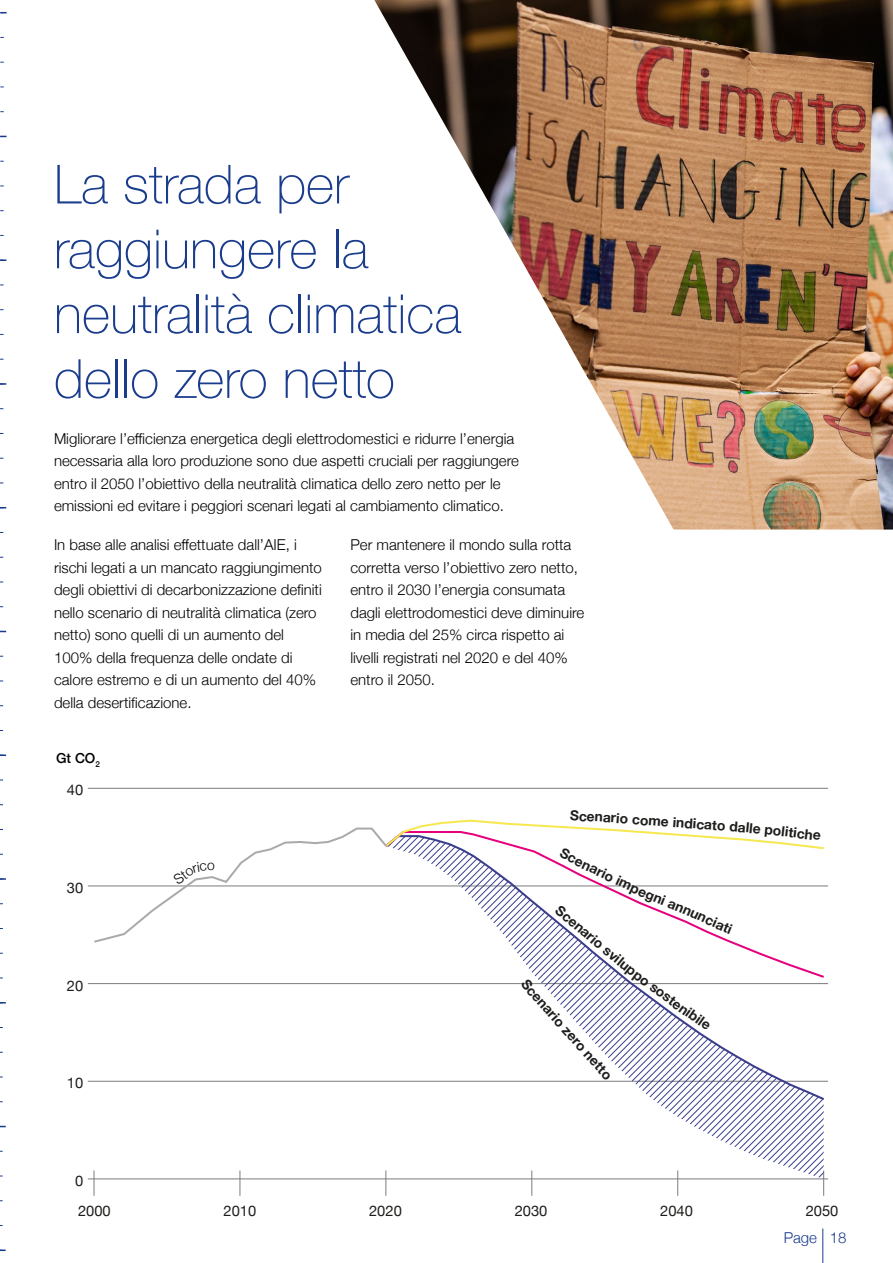
<style>
.page{position:relative;width:893px;height:1263px;background:#fff}
.page>*{position:absolute;margin:0;border:0;box-sizing:border-box;transform-origin:0 0}
.t1{font:100 54px/64.8px "Helvetica Neue";color:#1a3c8d}
.t2{font:300 15px/22.5px "Helvetica Neue";color:#000}
.t3{font:300 15px "Helvetica Neue";color:#1a3c8d}
.t4{font:14.7px/30.5px "Helvetica Neue";color:#1d1d1b}
.t5{font:700 13.8px "Helvetica Neue";color:#1d1d1b}
.t6{font:500 13.8px "Helvetica Neue";color:#000}
.t7{font:300 13.8px "Helvetica Neue";color:#000}
</style>
<div class="page">
<img style="left:374px;top:0;width:519px;height:529px">
<hr style="left:88px;top:788px;width:740px;height:1px;background:#7c7c7c">
<hr style="left:88px;top:886px;width:740px;height:1px;background:#7c7c7c">
<hr style="left:88px;top:983px;width:740px;height:1px;background:#7c7c7c">
<hr style="left:88px;top:1081px;width:740px;height:1px;background:#7c7c7c">
<hr style="left:88px;top:1178px;width:740px;height:1px;background:#7c7c7c">
<svg style="left:0;top:1249px;width:6px;height:2px"></svg>
<svg style="left:0;top:878px;width:6px;height:2px"></svg>
<svg style="left:0;top:754px;width:6px;height:2px"></svg>
<svg style="left:0;top:383px;width:6px;height:2px"></svg>
<svg style="left:0;top:259px;width:6px;height:2px"></svg>
<hr style="left:822px;top:1228px;width:1px;height:35px;background:#1a3c8d">
<svg style="left:92px;top:819px;width:734px;height:377px"></svg>
<h1 class="t1" style="left:54px;top:150px;width:409px">La strada per raggiungere la neutralità climatica dello zero netto</h1>
<p class="t2" style="left:54px;top:426px;width:466px">Migliorare l’efficienza energetica degli elettrodomestici e ridurre l’energia necessaria alla loro produzione sono due aspetti cruciali per raggiungere entro il 2050 l’obiettivo della neutralità climatica dello zero netto per le emissioni ed evitare i peggiori scenari legati al cambiamento climatico.</p>
<p class="t2" style="left:54px;top:532px;width:269px">In base alle analisi effettuate dall’AIE, i rischi legati a un mancato raggiungimento degli obiettivi di decarbonizzazione definiti nello scenario di neutralità climatica (zero netto) sono quelli di un aumento del 100% della frequenza delle ondate di calore estremo e di un aumento del 40% della desertificazione.</p>
<p class="t6" style="left:56px;top:747px;width:45px">Gt CO<sub>2</sub></p>
<p class="t4" style="left:67px;top:775px;width:18px">40</p>
<p class="t4" style="left:67px;top:873px;width:18px">30</p>
<p class="t4" style="left:67px;top:971px;width:18px">20</p>
<p class="t4" style="left:67px;top:1068px;width:18px">10</p>
<p class="t7" style="left:207px;top:854px;width:9px">o</p>
<p class="t2" style="left:350px;top:532px;width:235px">Per mantenere il mondo sulla rotta corretta verso l’obiettivo zero netto, entro il 2030 l’energia consumata dagli elettrodomestici deve diminuire in media del 25% circa rispetto ai livelli registrati nel 2020 e del 40% entro il 2050.</p>
<p class="t5" style="left:570px;top:804px;width:42px;rotate:3deg">Scena</p>
<p class="t5" style="left:612px;top:807px;width:137px;rotate:4deg">rio come indicato da</p>
<p class="t5" style="left:747px;top:816px;width:37px;rotate:6deg">lle po</p>
<p class="t5" style="left:783px;top:820px;width:41px;rotate:7deg">litiche</p>
<p class="t5" style="left:587px;top:854px;width:63px;rotate:25deg">nario imp</p>
<p class="t5" style="left:643px;top:880px;width:50px;rotate:22deg">egni an</p>
<p class="t5" style="left:564px;top:900px;width:35px;rotate:40deg">Scen</p>
<p class="t5" style="left:602px;top:932px;width:52px;rotate:39deg">o svilup</p>
<p class="t5" style="left:642px;top:964px;width:58px;rotate:37deg">po soste</p>
<p class="t5" style="left:687px;top:998px;width:29px;rotate:35deg">nibil</p>
<p class="t5" style="left:565px;top:1011px;width:67px;rotate:48deg">o zero net</p>
<p class="t4" style="left:75px;top:1166px;width:37px">0<br>2000</p>
<p class="t4" style="left:224px;top:1197px;width:34px">2010</p>
<p class="t4" style="left:369px;top:1197px;width:34px">2020</p>
<p class="t4" style="left:515px;top:1197px;width:34px">2030</p>
<p class="t4" style="left:660px;top:1197px;width:34px">2040</p>
<p class="t4" style="left:806px;top:1197px;width:34px">2050</p>
<p class="t3" style="left:784px;top:1225px;width:64px">Page 18</p>
</div>
